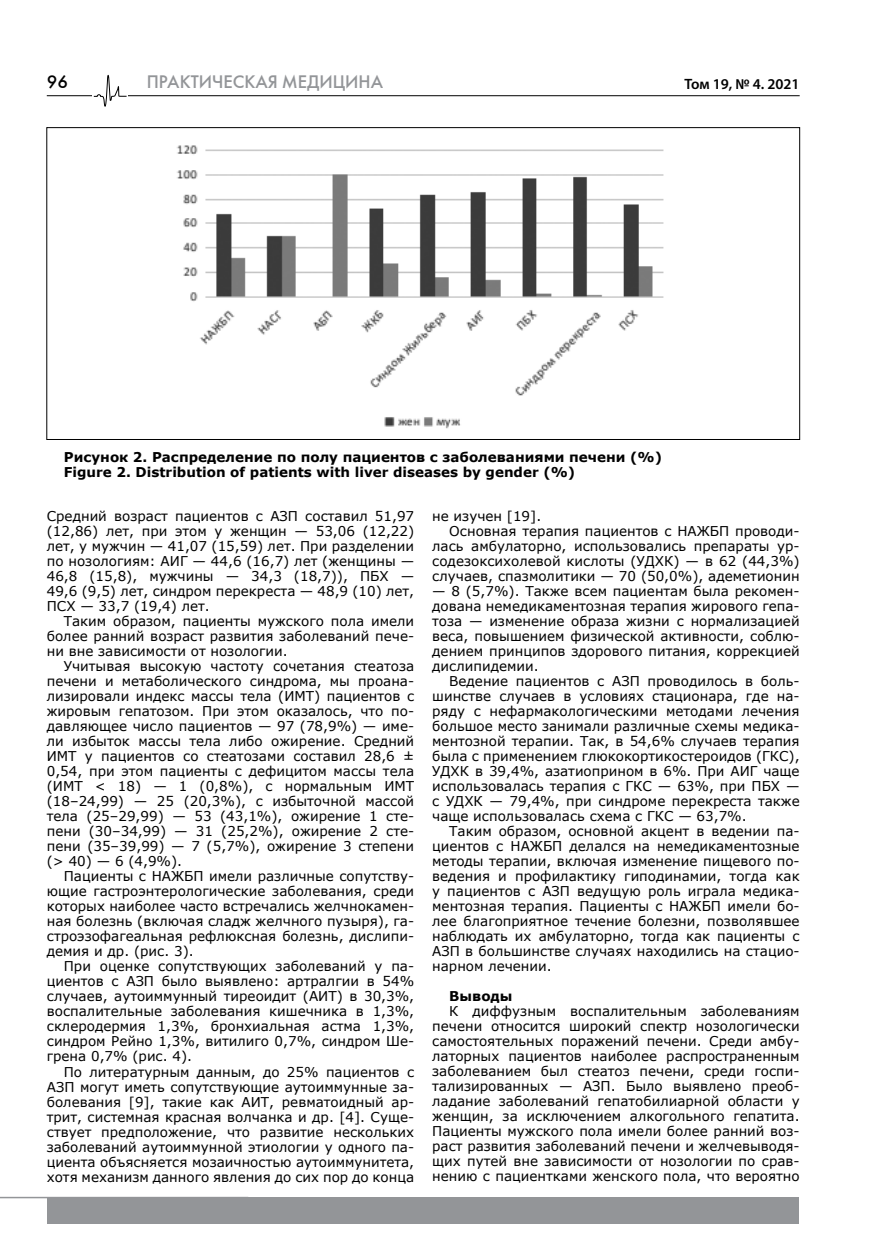
<style>
.page{position:relative;width:872px;height:1255px;background:#fff}
.page>*{position:absolute;margin:0;border:0;box-sizing:border-box;transform-origin:0 0}
.t1{font:18px "Futuris C";color:#939598}
.t2{font:18px "Futuris C";color:#000}
.t3{font:600 15px "Myriad Pro";color:#000}
.t4{font:13.5px/15px "Verdana";color:#000;text-align:justify}
.t5{font:700 13.5px/15px "Verdana";color:#000}
</style>
<div class="page">
<hr style="left:47px;top:95px;width:752px;height:1px;background:#000">
<div style="left:47px;top:1196px;width:751px;height:27px;background:#939598"></div>
<hr style="left:0;top:1196px;width:248px;height:2px;background:#939598">
<div style="left:93px;top:74px;width:35px;height:33px;background:#fff"></div>
<svg style="left:93px;top:74px;width:34px;height:33px"></svg>
<img style="left:177px;top:145px;width:487px;height:284px">
<h1 class="t2" style="left:47px;top:71px;width:23px">96</h1>
<h1 class="t1" style="left:147px;top:71px;width:238px">ПРАКТИЧЕСКАЯ МЕДИЦИНА</h1>
<p class="t3" style="left:684px;top:75px;width:117px">Том 19, № 4. 2021</p>
<p class="t5" style="left:64px;top:449px;width:599px">Рисунок 2. Распределение по полу пациентов с заболеваниями печени (%)<br>Figure 2. Distribution of patients with liver diseases by gender (%)</p>
<p class="t4" style="left:47px;top:508px;width:369px">Средний возраст пациентов с АЗП составил 51,97 (12,86) лет, при этом у женщин — 53,06 (12,22) лет, у мужчин — 41,07 (15,59) лет. При разделении по нозологиям: АИГ — 44,6 (16,7) лет (женщины — 46,8 (15,8), мужчины — 34,3 (18,7)), ПБХ — 49,6 (9,5) лет, синдром перекреста — 48,9 (10) лет, ПСХ — 33,7 (19,4) лет.</p>
<p class="t4" style="left:47px;top:613px;width:369px;text-indent:17px">Таким образом, пациенты мужского пола имели более ранний возраст развития заболеваний пече&shy;ни вне зависимости от нозологии.</p>
<p class="t4" style="left:47px;top:658px;width:369px;text-indent:17px">Учитывая высокую частоту сочетания стеатоза печени и метаболического синдрома, мы проана&shy;лизировали индекс массы тела (ИМТ) пациентов с жировым гепатозом. При этом оказалось, что по&shy;давляющее число пациентов — 97 (78,9%) — име&shy;ли избыток массы тела либо ожирение. Средний ИМТ у пациентов со стеатозами составил 28,6 ± 0,54, при этом пациенты с дефицитом массы тела (ИМТ &lt; 18) — 1 (0,8%), с нормальным ИМТ (18–24,99) — 25 (20,3%), с избыточной массой тела (25–29,99) — 53 (43,1%), ожирение 1 сте&shy;пени (30–34,99) — 31 (25,2%), ожирение 2 сте&shy;пени (35–39,99) — 7 (5,7%), ожирение 3 степени (&gt; 40) — 6 (4,9%).</p>
<p class="t4" style="left:47px;top:868px;width:369px;text-indent:17px">Пациенты с НАЖБП имели различные сопутству&shy;ющие гастроэнтерологические заболевания, среди которых наиболее часто встречались желчнокамен&shy;ная болезнь (включая сладж желчного пузыря), га&shy;строэзофагеальная рефлюксная болезнь, дислипи&shy;демия и др. (рис. 3).</p>
<p class="t4" style="left:47px;top:958px;width:369px;text-indent:17px">При оценке сопутствующих заболеваний у па&shy;циентов с АЗП было выявлено: артралгии в 54% случаев, аутоиммунный тиреоидит (АИТ) в 30,3%, воспалительные заболевания кишечника в 1,3%, склеродермия 1,3%, бронхиальная астма 1,3%, синдром Рейно 1,3%, витилиго 0,7%, синдром Ше&shy;грена 0,7% (рис. 4).</p>
<p class="t4" style="left:47px;top:1063px;width:369px;text-indent:17px">По литературным данным, до 25% пациентов с АЗП могут иметь сопутствующие аутоиммунные за&shy;болевания [9], такие как АИТ, ревматоидный ар&shy;трит, системная красная волчанка и др. [4]. Суще&shy;ствует предположение, что развитие нескольких заболеваний аутоиммунной этиологии у одного па&shy;циента объясняется мозаичностью аутоиммунитета, хотя механизм данного явления до сих пор до конца</p>
<p class="t4" style="left:432px;top:508px;width:111px">не изучен [19].</p>
<p class="t4" style="left:449px;top:523px;width:352px">Основная терапия пациентов с НАЖБП проводи-</p>
<p class="t4" style="left:432px;top:538px;width:369px">лась амбулаторно, использовались препараты ур-</p>
<p class="t4" style="left:432px;top:553px;width:369px">содезоксихолевой кислоты (УДХК) — в 62 (44,3%)</p>
<p class="t4" style="left:432px;top:568px;width:369px">случаев, спазмолитики — 70 (50,0%), адеметионин</p>
<p class="t4" style="left:432px;top:583px;width:369px">— 8 (5,7%). Также всем пациентам была рекомен&shy;дована немедикаментозная терапия жирового гепа&shy;тоза — изменение образа жизни с нормализацией веса, повышением физической активности, соблю&shy;дением принципов здорового питания, коррекцией дислипидемии.</p>
<p class="t4" style="left:432px;top:673px;width:369px;text-indent:17px">Ведение пациентов с АЗП проводилось в боль&shy;шинстве случаев в условиях стационара, где на&shy;ряду с нефармакологическими методами лечения большое место занимали различные схемы медика&shy;ментозной терапии. Так, в 54,6% случаев терапия была с применением глюкокортикостероидов (ГКС), УДХК в 39,4%, азатиоприном в 6%. При АИГ чаще использовалась терапия с ГКС — 63%, при ПБХ — с УДХК — 79,4%, при синдроме перекреста также чаще использовалась схема с ГКС — 63,7%.</p>
<p class="t4" style="left:432px;top:823px;width:369px;text-indent:17px">Таким образом, основной акцент в ведении па&shy;циентов с НАЖБП делался на немедикаментозные методы терапии, включая изменение пищевого по&shy;ведения и профилактику гиподинамии, тогда как у пациентов с АЗП ведущую роль играла медика&shy;ментозная терапия. Пациенты с НАЖБП имели бо&shy;лее благоприятное течение болезни, позволявшее наблюдать их амбулаторно, тогда как пациенты с АЗП в большинстве случаях находились на стацио&shy;нарном лечении.</p>
<p class="t5" style="left:449px;top:988px;width:65px">Выводы</p>
<p class="t4" style="left:432px;top:1003px;width:369px;text-indent:17px">К диффузным воспалительным заболеваниям печени относится широкий спектр нозологически самостоятельных поражений печени. Среди амбу&shy;латорных пациентов наиболее распространенным заболеванием был стеатоз печени, среди госпи&shy;тализированных — АЗП. Было выявлено преоб&shy;ладание заболеваний гепатобилиарной области у женщин, за исключением алкогольного гепатита.<br>Пациенты мужского пола имели более ранний воз&shy;раст развития заболеваний печени и желчевыводя&shy;щих путей вне зависимости от нозологии по срав&shy;нению с пациентками женского пола, что вероятно</p>
</div>
